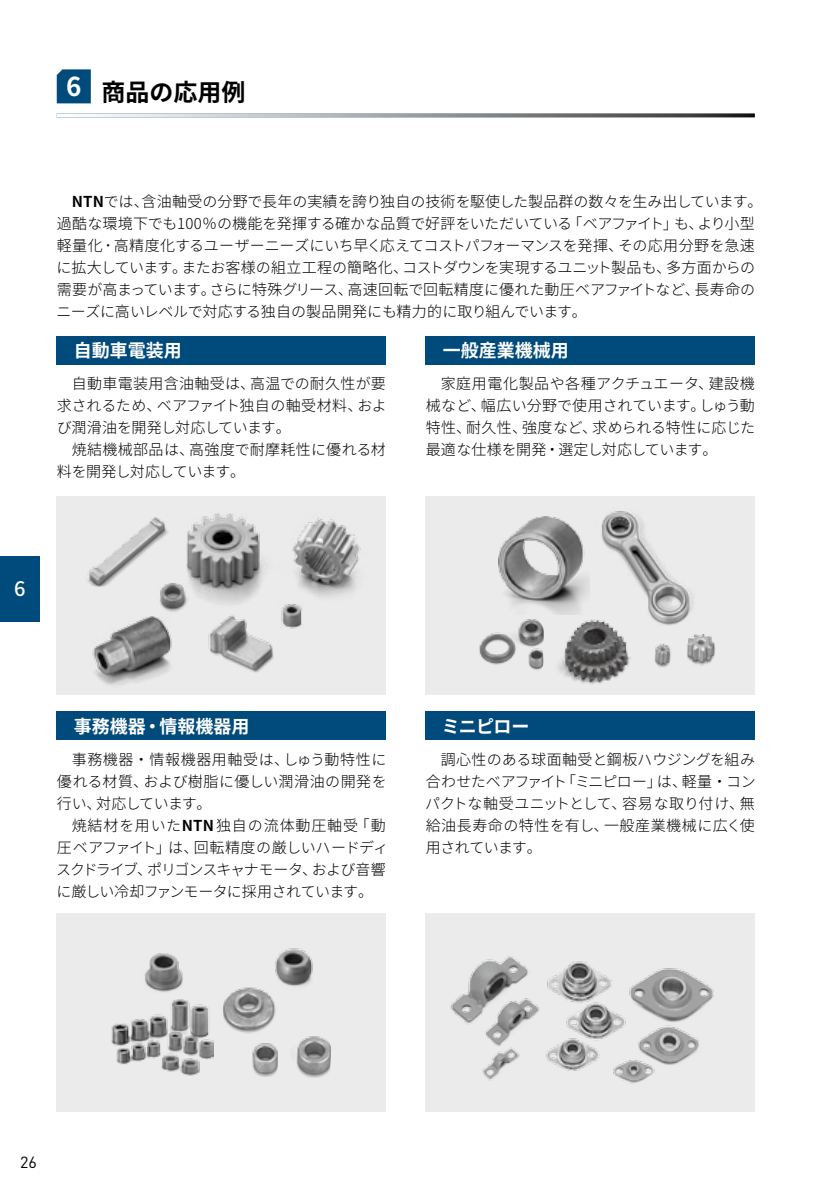
<style>
.page{position:relative;width:840px;height:1191px;background:#fff}
.page>*{position:absolute;margin:0;border:0;box-sizing:border-box;transform-origin:0 0}
.t1{font:700 24px "Noto Sans CJ Kjp";color:#000}
.t2{font:500 20px "Noto Sans CJ Kjp";color:#fff}
.t3{font:700 18px "Noto Sans CJ Kjp";color:#fff}
.t4{font:16px "DIN Pro";color:#000}
.t5{font:300 15px/22px "Noto Sans CJ Kjp";letter-spacing:-.005em;color:#000;text-align:justify}
.t6{font:300 15px/22px "Noto Sans CJ Kjp";letter-spacing:-.03em;color:#000}
.t7{font:300 15px/22px "Noto Sans CJ Kjp";letter-spacing:.02em;color:#000}
.s1{font-weight:700}
</style>
<div class="page">
<svg style="left:57px;top:69px;width:34px;height:34px"></svg>
<svg style="left:57px;top:113px;width:697px;height:4px;background:#9d9fa0"></svg>
<div style="left:57px;top:336px;width:329px;height:28px;background:#004b7b"></div>
<div style="left:57px;top:913px;width:329px;height:198px;background:#ebebeb"></div>
<div style="left:425px;top:913px;width:329px;height:198px;background:#ebebeb"></div>
<div style="left:57px;top:496px;width:329px;height:198px;background:#ebebeb"></div>
<div style="left:57px;top:711px;width:329px;height:29px;background:#004b7b"></div>
<div style="left:425px;top:711px;width:329px;height:29px;background:#004b7b"></div>
<div style="left:425px;top:336px;width:329px;height:28px;background:#004b7b"></div>
<div style="left:425px;top:496px;width:329px;height:198px;background:#ebebeb"></div>
<img style="left:88px;top:517px;width:80px;height:70px">
<img style="left:92px;top:616px;width:80px;height:69px">
<img style="left:208px;top:615px;width:66px;height:58px">
<img style="left:281px;top:607px;width:21px;height:22px">
<img style="left:156px;top:583px;width:30px;height:29px">
<img style="left:186px;top:513px;width:175px;height:94px">
<img style="left:498px;top:516px;width:91px;height:98px">
<img style="left:601px;top:511px;width:93px;height:114px">
<img style="left:558px;top:619px;width:72px;height:65px">
<img style="left:654px;top:634px;width:61px;height:33px">
<img style="left:479px;top:619px;width:64px;height:51px">
<img style="left:619px;top:968px;width:95px;height:116px">
<img style="left:547px;top:961px;width:90px;height:116px">
<img style="left:450px;top:956px;width:97px;height:125px">
<img style="left:223px;top:987px;width:53px;height:46px">
<img style="left:111px;top:999px;width:102px;height:77px">
<img style="left:261px;top:948px;width:52px;height:43px">
<img style="left:144px;top:953px;width:39px;height:39px">
<img style="left:252px;top:1043px;width:26px;height:34px">
<img style="left:296px;top:1036px;width:35px;height:42px">
<div style="left:0;top:556px;width:40px;height:65px;background:#004b7b"></div>
<h1 class="t1" style="left:66px;top:78px;width:181px"><sup>6</sup> 商品の応用例</h1>
<p class="t5" style="left:56px;top:191px;width:707px;text-align:left;text-indent:15px"><span class="s1">NTN</span>では、含油軸受の分野で長年の実績を誇り独自の技術を駆使した製品群の数々を生み出しています。過酷な環境下でも100％の機能を発揮する確かな品質で好評をいただいている「ベアファイト」も、より小型軽量化･高精度化するユーザーニーズにいち早く応えてコストパフォーマンスを発揮、その応用分野を急速に拡大しています。またお客様の組立工程の簡略化、コストダウンを実現するユニット製品も、多方面からの需要が高まっています。さらに特殊グリース、高速回転で回転精度に優れた動圧ベアファイトなど、長寿命のニーズに高いレベルで対応する独自の製品開発にも精力的に取り組んでいます。</p>
<p class="t3" style="left:74px;top:340px;width:110px">自動車電装用</p>
<p class="t5" style="left:57px;top:373px;width:331px;text-indent:15px">自動車電装用含油軸受は、高温での耐久性が要求されるため、ベアファイト独自の軸受材料、および潤滑油を開発し対応しています。</p>
<p class="t7" style="left:57px;top:439px;width:330px;text-indent:15px">焼結機械部品は、高強度で耐摩耗性に優れる材料を開発し対応しています。</p>
<p class="t3" style="left:442px;top:340px;width:128px">一般産業機械用</p>
<p class="t5" style="left:425px;top:373px;width:331px;text-indent:15px">家庭用電化製品や各種アクチュエータ、建設機械など、幅広い分野で使用されています。しゅう動特性、耐久性、強度など、求められる特性に応じた最適な仕様を開発・選定し対応しています。</p>
<h2 class="t2" style="left:14px;top:577px;width:13px">6</h2>
<p class="t3" style="left:74px;top:716px;width:177px">事務機器・情報機器用</p>
<p class="t5" style="left:57px;top:748px;width:331px;text-indent:15px">事務機器・情報機器用軸受は、しゅう動特性に優れる材質、および樹脂に優しい潤滑油の開発を行い、対応しています。</p>
<p class="t6" style="left:56px;top:814px;width:333px;text-indent:16px">焼結材を用いた<span class="s1">NTN</span>独自の流体動圧軸受「動圧ベアファイト」は、回転精度の厳しいハードディスクドライブ、ポリゴンスキャナモータ、および音響に厳しい冷却ファンモータに採用されています。</p>
<p class="t3" style="left:441px;top:716px;width:89px">ミニピロー</p>
<p class="t5" style="left:425px;top:748px;width:332px;text-indent:15px">調心性のある球面軸受と鋼板ハウジングを組み合わせたベアファイト「ミニピロー」は、軽量・コンパクトな軸受ユニットとして、容易な取り付け、無給油長寿命の特性を有し、一般産業機械に広く使用されています。</p>
<p class="t4" style="left:20px;top:1150px;width:18px">26</p>
</div>
